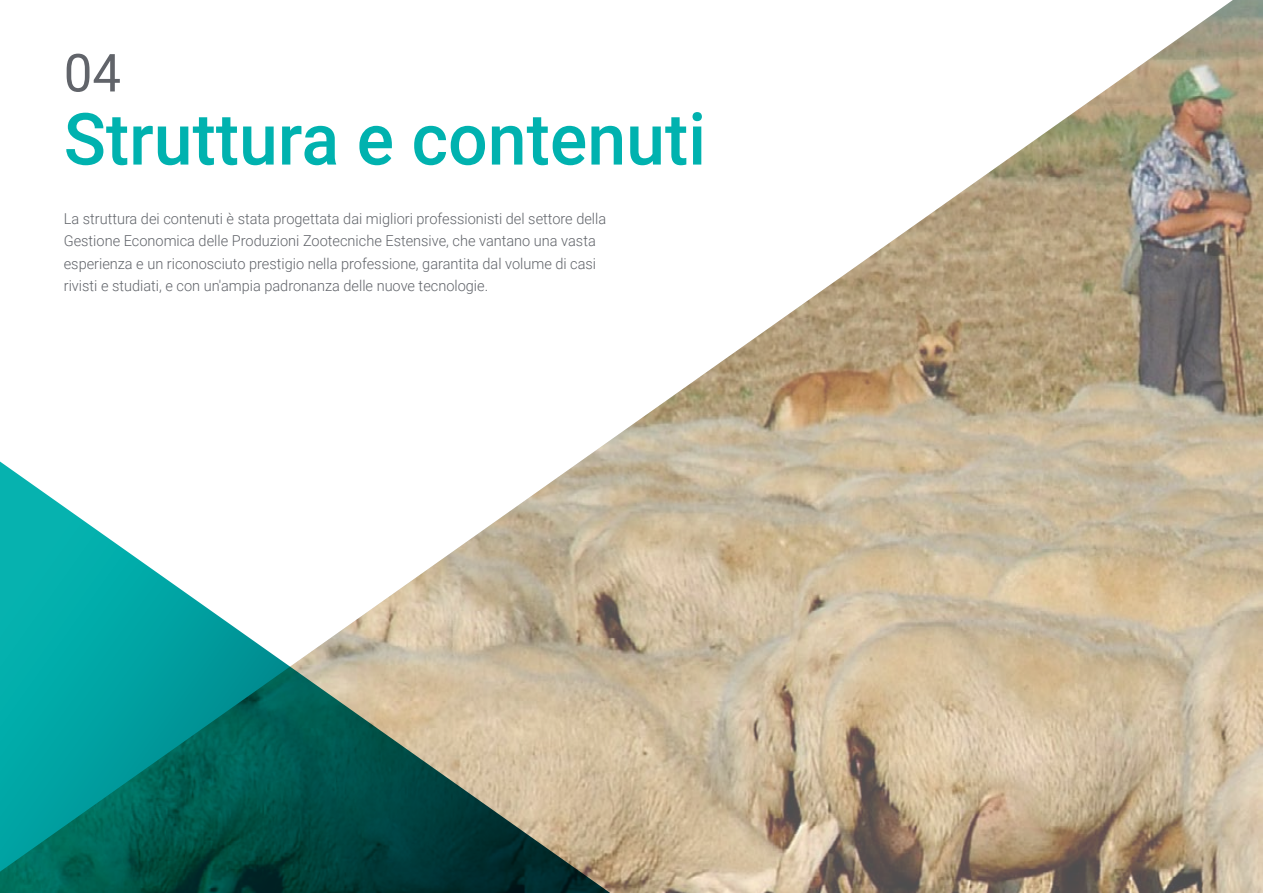
<style>
.page{position:relative;width:1263px;height:893px;background:#fff}
.page>*{position:absolute;margin:0;border:0;box-sizing:border-box;transform-origin:0 0}
.t1{font:500 72px "Roboto";color:#00b2af}
.t2{font:52.5px "Roboto";color:#61646a}
.t3{font:300 15px/22.5px "Roboto";color:#61646a}
</style>
<div class="page">
<img style="left:602px;top:0;width:661px;height:893px">
<svg style="left:0;top:446px;width:640px;height:447px"></svg>
<h2 class="t2" style="left:64px;top:36px;width:59px">04</h2>
<h1 class="t1" style="left:64px;top:89px;width:644px">Struttura e contenuti</h1>
<p class="t3" style="left:64px;top:207px;width:544px">La struttura dei contenuti è stata progettata dai migliori professionisti del settore della Gestione Economica delle Produzioni Zootecniche Estensive, che vantano una vasta esperienza e un riconosciuto prestigio nella professione, garantita dal volume di casi rivisti e studiati, e con un'ampia padronanza delle nuove tecnologie.</p>
</div>
